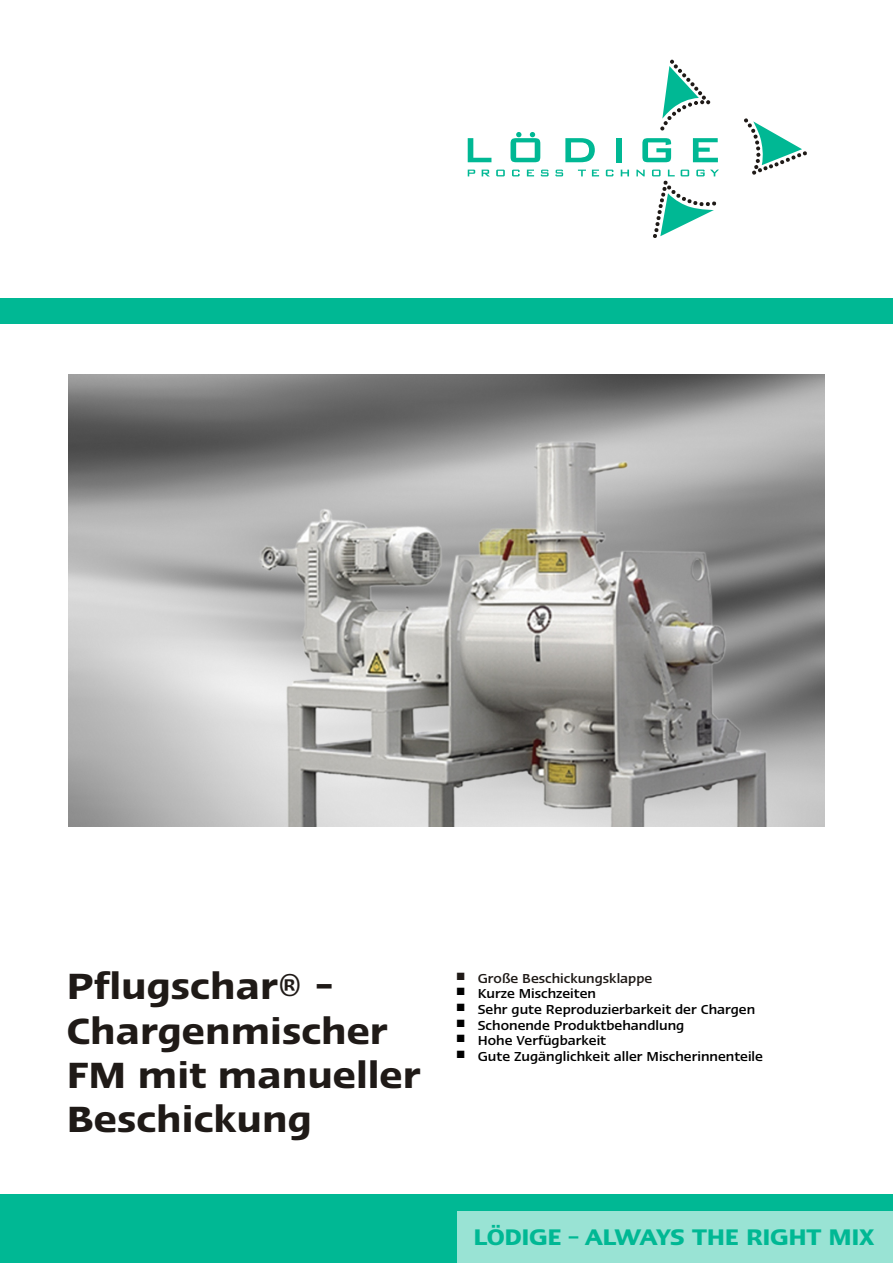
<style>
.page{position:relative;width:894px;height:1263px;background:#fff}
.page>*{position:absolute;margin:0;border:0;box-sizing:border-box;transform-origin:0 0}
.t1{font:700 42px/44.2px "LT Ergo";color:#1f1a17}
.t2{font:700 25.95px "LT Ergo";letter-spacing:-.015em;color:#00b894}
.t3{font:500 15px/15.8px "LT Ergo";color:#000}
.t4{font:500 15px "LT Ergo";color:#1f1a17}
</style>
<div class="page">
<div style="left:0;top:298px;width:893px;height:25px;background:#00b894"></div>
<svg style="left:660px;top:60px;width:50px;height:71px"></svg>
<svg style="left:744px;top:118px;width:63px;height:57px"></svg>
<svg style="left:468px;top:138px;width:23px;height:24px"></svg>
<svg style="left:565px;top:138px;width:30px;height:24px"></svg>
<div style="left:616px;top:138px;width:6px;height:24px;background:#00b894"></div>
<svg style="left:642px;top:138px;width:29px;height:24px"></svg>
<svg style="left:693px;top:138px;width:25px;height:24px"></svg>
<svg style="left:468px;top:170px;width:7px;height:6px"></svg>
<svg style="left:482px;top:170px;width:8px;height:6px"></svg>
<svg style="left:496px;top:170px;width:9px;height:6px"></svg>
<svg style="left:512px;top:170px;width:8px;height:6px"></svg>
<svg style="left:527px;top:170px;width:7px;height:6px"></svg>
<svg style="left:541px;top:170px;width:8px;height:6px"></svg>
<svg style="left:555px;top:170px;width:8px;height:6px"></svg>
<svg style="left:578px;top:170px;width:8px;height:6px"></svg>
<svg style="left:592px;top:170px;width:7px;height:6px"></svg>
<svg style="left:606px;top:170px;width:7px;height:6px"></svg>
<svg style="left:621px;top:170px;width:8px;height:6px"></svg>
<svg style="left:636px;top:170px;width:9px;height:6px"></svg>
<svg style="left:652px;top:170px;width:67px;height:68px"></svg>
<svg style="left:511px;top:132px;width:29px;height:30px"></svg>
<div style="left:0;top:1195px;width:893px;height:68px;background:#00b894"></div>
<div style="left:457px;top:1212px;width:436px;height:51px;background:#99e3d4"></div>
<img style="left:68px;top:374px;width:757px;height:453px">
<h1 class="t1" style="left:67px;top:964px;width:355px">Pflugschar® -<br>Chargenmischer<br>FM mit manueller<br>Beschickung</h1>
<p class="t4" style="left:478px;top:970px;width:176px">Große Beschickungsklappe</p>
<p class="t3" style="left:478px;top:986px;width:287px">Kurze Mischzeiten<br>Sehr gute Reproduzierbarkeit der Chargen<br>Schonende Produktbehandlung<br>Hohe Verfügbarkeit<br>Gute Zugänglichkeit aller Mischerinnenteile</p>
<h2 class="t2" style="left:474px;top:1223px;width:402px">LÖDIGE – ALWAYS THE RIGHT MIX</h2>
</div>
